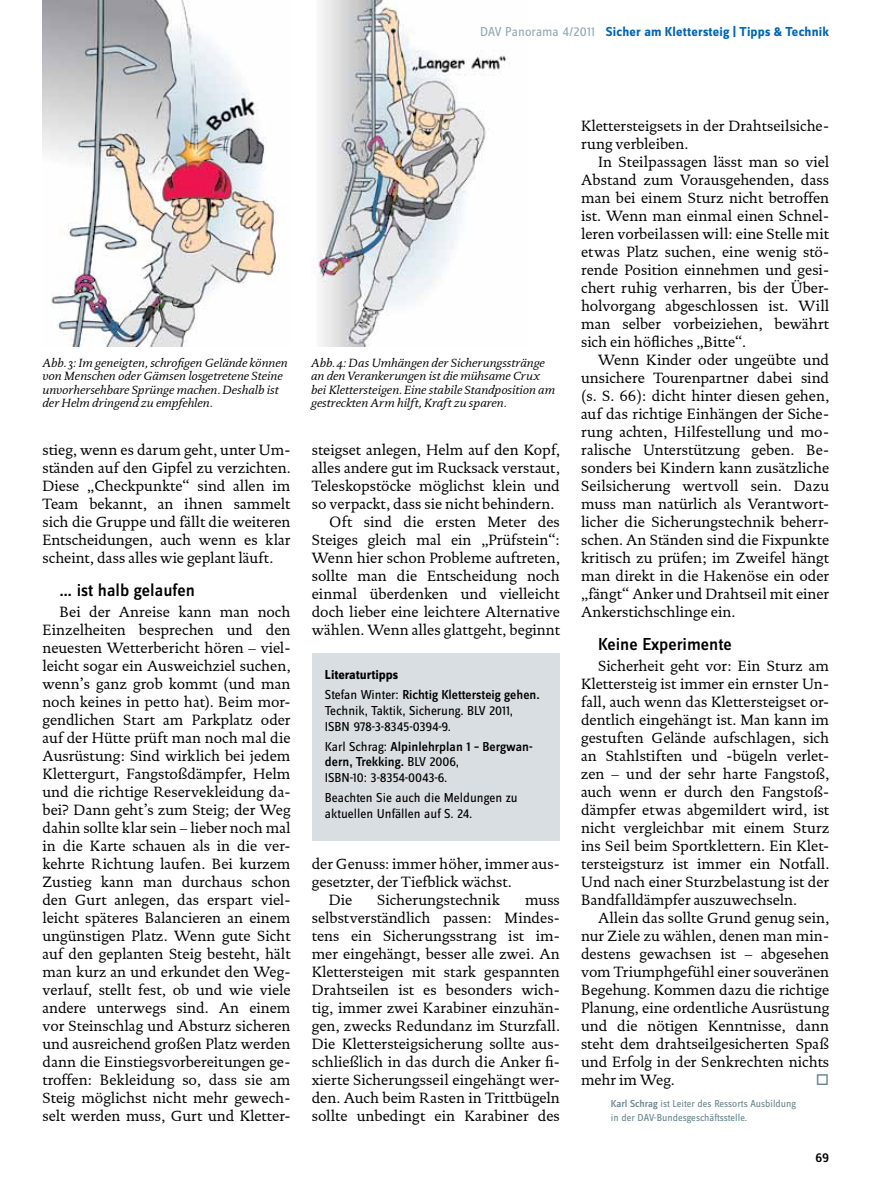
<style>
.page{position:relative;width:893px;height:1191px;background:#fff}
.page>*{position:absolute;margin:0;border:0;box-sizing:border-box;transform-origin:0 0}
.t1{font:500 18px "Zine Sans Dis";color:#000}
.t2{font:15px/18px "DTL Documenta ST";color:#000;text-align:justify}
.t3{font:13.5px/15.8px "Zine Sans Dis";color:#000}
.t4{font:500 13.5px/20px "Zine Sans Dis";color:#000}
.t5{font:700 13.5px "Zine Sans Dis";letter-spacing:.015em;color:#0066b3}
.t6{font:italic 12px/13.5px "DTL Documenta ST";color:#000}
.t7{font:10.5px/13.5px "Zine Sans Dis";color:#658890}
.s1{font-weight:400;color:#92a9b2}
.s2{font-weight:700}
.s3{font-weight:400}
.s4{font-weight:500}
</style>
<div class="page">
<img style="left:312px;top:0;width:195px;height:347px">
<img style="left:43px;top:0;width:233px;height:347px">
<div style="left:312px;top:653px;width:248px;height:187px;background:#d8dee2"></div>
<p class="t5" style="left:480px;top:25px;width:351px"><span class="s1">DAV Panorama 4/2011</span> Sicher am Klettersteig | Tipps &amp; Technik</p>
<p class="t6" style="left:43px;top:356px;width:247px">Abb. 3: Im geneigten, schrofigen Gelände können von Menschen oder Gämsen losgetretene Steine unvorhersehbare Sprünge machen. Deshalb ist der Helm dringend zu empfehlen.</p>
<p class="t6" style="left:311px;top:356px;width:245px">Abb. 4: Das Umhängen der Sicherungsstränge an den Verankerungen ist die mühsame Crux bei Klettersteigen. Eine stabile Standposition am gestreckten Arm hilft, Kraft zu sparen.</p>
<p class="t2" style="left:43px;top:441px;width:250px">stieg, wenn es darum geht, unter Um&shy;ständen auf den Gipfel zu verzichten.<br>Diese „Checkpunkte“ sind allen im Team bekannt, an ihnen sammelt sich die Gruppe und fällt die weiteren Entscheidungen, auch wenn es klar scheint, dass alles wie geplant läuft.</p>
<p class="t1" style="left:60px;top:580px;width:137px">… ist halb gelaufen</p>
<p class="t2" style="left:43px;top:603px;width:250px;text-indent:17px">Bei der Anreise kann man noch Einzelheiten besprechen und den neuesten Wetterbericht hören – viel&shy;leicht sogar ein Ausweichziel suchen, wenn’s ganz grob kommt (und man noch keines in petto hat). Beim mor&shy;gendlichen Start am Parkplatz oder auf der Hütte prüft man noch mal die Ausrüstung: Sind wirklich bei jedem Klettergurt, Fangstoßdämpfer, Helm und die richtige Reservekleidung da&shy;bei? Dann geht’s zum Steig; der Weg dahin sollte klar sein – lieber noch mal in die Karte schauen als in die ver&shy;kehrte Richtung laufen. Bei kurzem Zustieg kann man durchaus schon den Gurt anlegen, das erspart viel&shy;leicht späteres Balancieren an einem ungünstigen Platz. Wenn gute Sicht auf den geplanten Steig besteht, hält man kurz an und erkundet den Weg&shy;verlauf, stellt fest, ob und wie viele andere unterwegs sind. An einem vor Steinschlag und Absturz sicheren und ausreichend großen Platz werden dann die Einstiegsvorbereitungen ge&shy;troffen: Bekleidung so, dass sie am Steig möglichst nicht mehr gewech&shy;selt werden muss, Gurt und Kletter-</p>
<p class="t2" style="left:312px;top:441px;width:250px">steigset anlegen, Helm auf den Kopf,</p>
<p class="t2" style="left:312px;top:459px;width:249px">alles andere gut im Rucksack verstaut,</p>
<p class="t2" style="left:312px;top:477px;width:250px">Teleskopstöcke möglichst klein und</p>
<p class="t2" style="left:312px;top:495px;width:244px">so verpackt, dass sie nicht behindern.</p>
<p class="t2" style="left:329px;top:513px;width:232px">Oft sind die ersten Meter des</p>
<p class="t2" style="left:312px;top:531px;width:250px">Steiges gleich mal ein „Prüfstein“:</p>
<p class="t2" style="left:312px;top:549px;width:250px">Wenn hier schon Probleme auftreten,</p>
<p class="t2" style="left:312px;top:567px;width:249px">sollte man die Entscheidung noch</p>
<p class="t2" style="left:312px;top:585px;width:249px">einmal überdenken und vielleicht</p>
<p class="t2" style="left:312px;top:603px;width:250px">doch lieber eine leichtere Alternative</p>
<p class="t2" style="left:312px;top:621px;width:250px">wählen. Wenn alles glattgeht, beginnt</p>
<p class="t4" style="left:325px;top:665px;width:216px"><span class="s2">Literaturtipps<br></span><span class="s3">Stefan Winter:</span> Richtig Klettersteig gehen.</p>
<p class="t3" style="left:325px;top:703px;width:190px">Technik, Taktik, Sicherung. BLV 2011,<br>ISBN 978-3-8345-0394-9.</p>
<p class="t3" style="left:325px;top:739px;width:209px">Karl Schrag: <span class="s4">Alpinlehrplan 1 – Bergwan&shy;dern, Trekking.</span> BLV 2006,<br>ISBN-10: 3-8354-0043-6.</p>
<p class="t3" style="left:325px;top:790px;width:194px">Beachten Sie auch die Meldungen zu aktuellen Unfällen auf S. 24.</p>
<p class="t2" style="left:312px;top:855px;width:250px">der Genuss: immer höher, immer aus-</p>
<p class="t2" style="left:312px;top:873px;width:201px">gesetzter, der Tiefblick wächst.</p>
<p class="t2" style="left:329px;top:891px;width:25px">Die</p>
<p class="t2" style="left:377px;top:891px;width:124px">Sicherungstechnik</p>
<p class="t2" style="left:312px;top:891px;width:250px;text-align:left;text-indent:213px">muss selbstverständlich passen: Mindes&shy;tens ein Sicherungsstrang ist im&shy;mer eingehängt, besser alle zwei. An Klettersteigen mit stark gespannten Drahtseilen ist es besonders wich&shy;tig, immer zwei Karabiner einzuhän&shy;gen, zwecks Redundanz im Sturzfall.<br>Die Klettersteigsicherung sollte aus&shy;schließlich in das durch die Anker fi&shy;xierte Sicherungsseil eingehängt wer&shy;den. Auch beim Rasten in Trittbügeln sollte unbedingt ein Karabiner des</p>
<p class="t2" style="left:581px;top:117px;width:250px">Klettersteigsets in der Drahtseilsiche&shy;rung verbleiben.</p>
<p class="t2" style="left:581px;top:153px;width:250px;text-indent:17px">In Steilpassagen lässt man so viel Abstand zum Vorausgehenden, dass man bei einem Sturz nicht betroffen ist. Wenn man einmal einen Schnel&shy;leren vorbeilassen will: eine Stelle mit etwas Platz suchen, eine wenig stö&shy;rende Position einnehmen und gesi&shy;chert ruhig verharren, bis der Über&shy;holvorgang abgeschlossen ist. Will man selber vorbeiziehen, bewährt sich ein höfliches „Bitte“.</p>
<p class="t2" style="left:581px;top:351px;width:250px;text-indent:17px">Wenn Kinder oder ungeübte und unsichere Tourenpartner dabei sind (s. S. 66): dicht hinter diesen gehen, auf das richtige Einhängen der Siche&shy;rung achten, Hilfestellung und mo&shy;ralische Unterstützung geben. Be&shy;sonders bei Kindern kann zusätzliche Seilsicherung wertvoll sein. Dazu muss man natürlich als Verantwort&shy;licher die Sicherungstechnik beherr&shy;schen. An Ständen sind die Fixpunkte kritisch zu prüfen; im Zweifel hängt man direkt in die Hakenöse ein oder „fängt“ Anker und Drahtseil mit einer Ankerstichschlinge ein.</p>
<p class="t1" style="left:598px;top:634px;width:135px">Keine Experimente</p>
<p class="t2" style="left:581px;top:657px;width:250px;text-indent:17px">Sicherheit geht vor: Ein Sturz am Klettersteig ist immer ein ernster Un&shy;fall, auch wenn das Klettersteigset or&shy;dentlich eingehängt ist. Man kann im gestuften Gelände aufschlagen, sich an Stahlstiften und -bügeln verlet&shy;zen – und der sehr harte Fangstoß, auch wenn er durch den Fangstoß&shy;dämpfer etwas abgemildert wird, ist nicht vergleichbar mit einem Sturz ins Seil beim Sportklettern. Ein Klet&shy;tersteigsturz ist immer ein Notfall.<br>Und nach einer Sturzbelastung ist der Bandfalldämpfer auszuwechseln.</p>
<p class="t2" style="left:581px;top:909px;width:250px;text-indent:17px">Allein das sollte Grund genug sein, nur Ziele zu wählen, denen man min&shy;destens gewachsen ist – abgesehen vom Triumphgefühl einer souveränen Begehung. Kommen dazu die richtige Planung, eine ordentliche Ausrüstung und die nötigen Kenntnisse, dann steht dem drahtseilgesicherten Spaß und Erfolg in der Senkrechten nichts mehr im Weg.</p>
<p class="t7" style="left:611px;top:1097px;width:187px"><span class="s4">Karl Schrag</span> ist Leiter des Ressorts Ausbildung in der DAV-Bundesgeschäftsstelle.</p>
<p class="t4" style="left:815px;top:1148px;width:15px">69</p>
</div>
